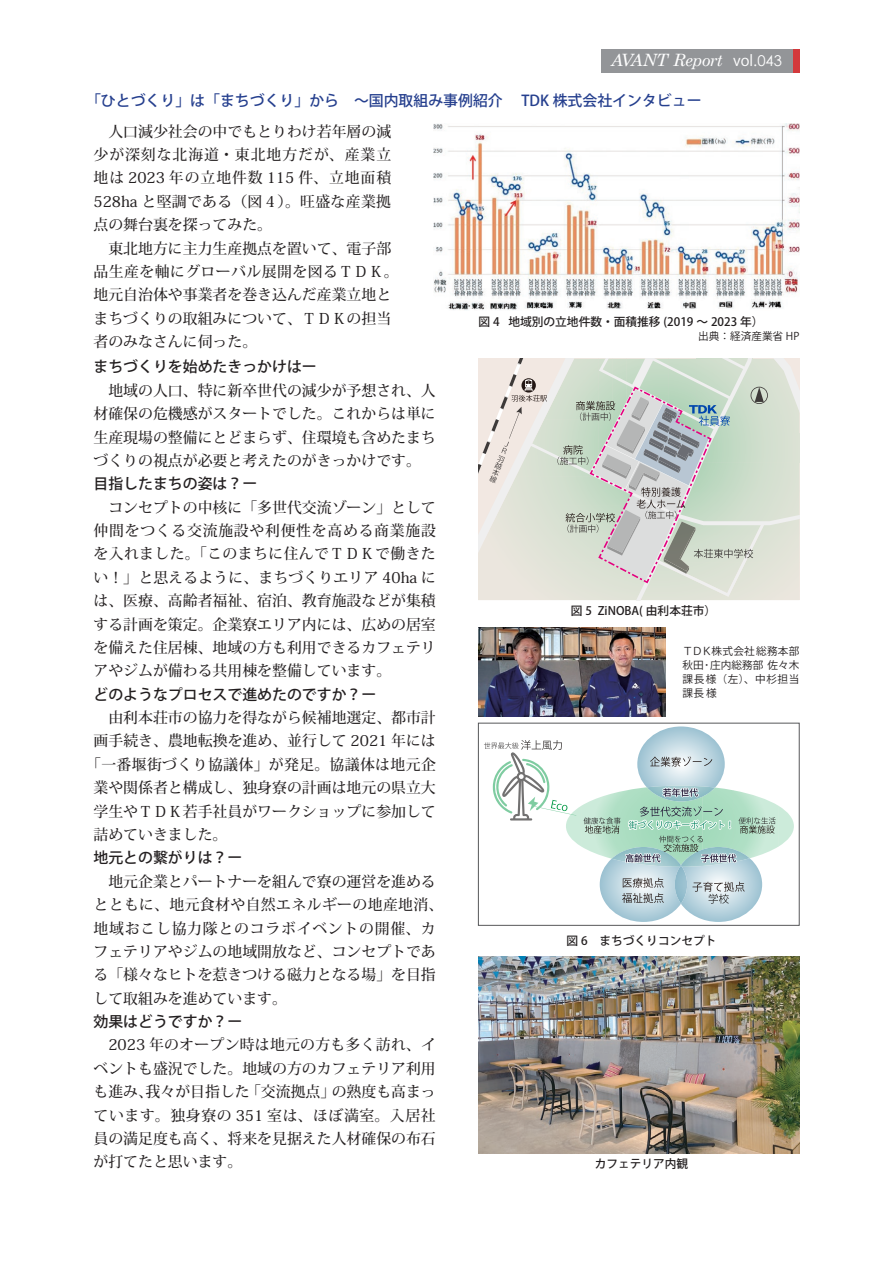
<style>
.page{position:relative;width:893px;height:1263px;background:#fff}
.page>*{position:absolute;margin:0;border:0;box-sizing:border-box;transform-origin:0 0}
.t1{font:italic 16.95px "Century Schoolbook";letter-spacing:-.03em;color:#fff}
.t2{font:500 14.85px/23.4px "Koz Min Pr 6 N";color:#231f20;text-align:justify}
.t3{font:500 14.85px "Koz Go Pr 6 N";color:#231f20}
.t4{font:500 14.85px "Koz Go Pr 6 N";color:#253f8e}
.t5{font:500 14.85px "Koz Min Pr 6 N";letter-spacing:.025em;color:#231f20}
.t6{font:500 11.7px "Koz Go Pr 6 N";color:#231f20}
.t7{font:10.65px/13.8px "Koz Go Pr 6 N";color:#231f20;text-align:justify}
.s1{font-family:"Koz Go Pr 6 N";font-style:normal;font-size:14.85px}
.s2{font-family:"Century Gothic";font-style:normal;font-size:14.85px}
</style>
<div class="page">
<div style="left:792px;top:49px;width:7px;height:23px;background:#d3393c"></div>
<div style="left:601px;top:49px;width:191px;height:23px;background:#939598"></div>
<img style="left:434px;top:124px;width:365px;height:186px">
<img style="left:478px;top:627px;width:187px;height:89px">
<svg style="left:478px;top:359px;width:321px;height:241px"></svg>
<img style="left:581px;top:788px;width:61px;height:60px">
<img style="left:657px;top:801px;width:46px;height:5px">
<img style="left:733px;top:790px;width:46px;height:58px">
<img style="left:566px;top:806px;width:15px;height:40px">
<img style="left:703px;top:789px;width:30px;height:17px">
<img style="left:779px;top:806px;width:15px;height:40px">
<img style="left:647px;top:796px;width:68px;height:5px">
<svg style="left:484px;top:740px;width:92px;height:80px"></svg>
<img style="left:662px;top:796px;width:30px;height:1px">
<svg style="left:637px;top:726px;width:88px;height:70px"></svg>
<svg style="left:584px;top:806px;width:192px;height:116px"></svg>
<div style="left:478px;top:723px;width:321px;height:202px;border:1px solid #57585a"></div>
<img style="left:478px;top:957px;width:321px;height:196px">
<p class="t1" style="left:611px;top:47px;width:172px">AVANT Report <span class="s1">vol</span><span class="s2">.043</span></p>
<p class="t4" style="left:86px;top:93px;width:418px">「ひとづくり」は「まちづくり」から ～国内取組み事例紹介</p>
<p class="t4" style="left:521px;top:93px;width:182px">TDK 株式会社インタビュー</p>
<p class="t2" style="left:94px;top:120px;width:299px;text-indent:15px">人口減少社会の中でもとりわけ若年層の減少が深刻な北海道・東北地方だが、産業立地は 2023 年の立地件数 115 件、立地面積528ha と堅調である（図４）。旺盛な産業拠点の舞台裏を探ってみた。</p>
<p class="t2" style="left:94px;top:237px;width:307px;text-align:left;text-indent:15px">東北地方に主力生産拠点を置いて、電子部品生産を軸にグローバル展開を図るＴＤＫ。地元自治体や事業者を巻き込んだ産業立地とまちづくりの取組みについて、ＴＤＫの担当者のみなさんに伺った。</p>
<p class="t3" style="left:94px;top:359px;width:225px">まちづくりを始めたきっかけはー</p>
<p class="t2" style="left:94px;top:379px;width:344px;text-indent:15px">地域の人口、特に新卒世代の減少が予想され、人材確保の危機感がスタートでした。これからは単に生産現場の整備にとどまらず、住環境も含めたまちづくりの視点が必要と考えたのがきっかけです。</p>
<p class="t3" style="left:94px;top:475px;width:165px">目指したまちの姿は？ー</p>
<p class="t2" style="left:94px;top:496px;width:344px;text-indent:15px">コンセプトの中核に「多世代交流ゾーン」として仲間をつくる交流施設や利便性を高める商業施設を入れました。「このまちに住んでＴＤＫで働きたい！」と思えるように、まちづくりエリア 40ha には、医療、高齢者福祉、宿泊、教育施設などが集積する計画を策定。企業寮エリア内には、広めの居室を備えた住居棟、地域の方も利用できるカフェテリアやジムが備わる共用棟を整備しています。</p>
<p class="t3" style="left:94px;top:686px;width:284px">どのようなプロセスで進めたのですか？ー</p>
<p class="t2" style="left:108px;top:706px;width:329px">由利本荘市の協力を得ながら候補地選定、都市計</p>
<p class="t2" style="left:94px;top:730px;width:344px">画手続き、農地転換を進め、並行して 2021 年には</p>
<p class="t5" style="left:86px;top:756px;width:351px">「一番堰街づくり協議体」が発足。協議体は地元企</p>
<p class="t2" style="left:94px;top:776px;width:344px">業や関係者と構成し、独身寮の計画は地元の県立大</p>
<p class="t2" style="left:94px;top:800px;width:344px">学生やＴＤＫ若手社員がワークショップに参加して</p>
<p class="t2" style="left:94px;top:823px;width:135px">詰めていきました。</p>
<p class="t3" style="left:94px;top:849px;width:150px">地元との繋がりは？ー</p>
<p class="t2" style="left:94px;top:870px;width:351px;text-align:left;text-indent:15px">地元企業とパートナーを組んで寮の運営を進めるとともに、地元食材や自然エネルギーの地産地消、地域おこし協力隊とのコラボイベントの開催、カフェテリアやジムの地域開放など、コンセプトである「様々なヒトを惹きつける磁力となる場」を目指して取組みを進めています。</p>
<p class="t3" style="left:94px;top:1013px;width:150px">効果はどうですか？ー</p>
<p class="t2" style="left:94px;top:1034px;width:344px;text-indent:15px">2023 年のオープン時は地元の方も多く訪れ、イベントも盛況でした。地域の方のカフェテリア利用も進み、我々が目指した「交流拠点」の熟度も高まっています。独身寮の 351 室は、ほぼ満室。入居社員の満足度も高く、将来を見据えた人材確保の布石が打てたと思います。</p>
<p class="t6" style="left:479px;top:315px;width:287px">図 4 地域別の立地件数・面積推移 (2019 ～ 2023 年）</p>
<p class="t7" style="left:698px;top:329px;width:103px">出典：経済産業省 HP</p>
<p class="t6" style="left:571px;top:604px;width:147px">図 5 ZiNOBA( 由利本荘市）</p>
<p class="t7" style="left:682px;top:645px;width:118px">ＴＤＫ株式会社総務本部秋田･庄内総務部佐々木課長様（左）、中杉担当課長様</p>
<p class="t6" style="left:567px;top:934px;width:151px">図 6　まちづくりコンセプト</p>
<p class="t6" style="left:595px;top:1157px;width:95px">カフェテリア内観</p>
</div>
